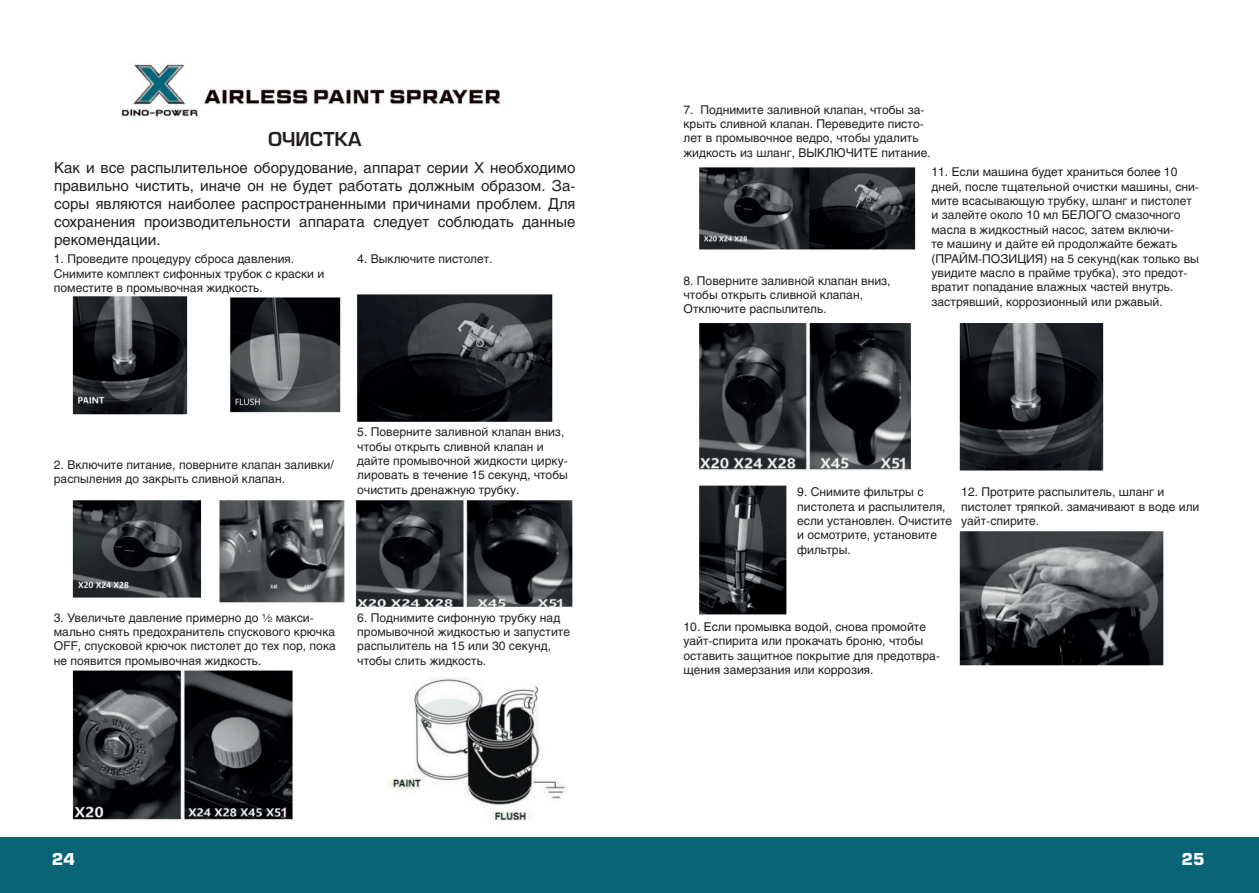
<style>
.page{position:relative;width:1259px;height:893px;background:#fff}
.page>*{position:absolute;margin:0;border:0;box-sizing:border-box;transform-origin:0 0}
.podzagol{font:700 21px "Eurostile";color:#231f20}
.t1{font:900 18px "Eurostile";color:#fff}
.body10{font:15px/18px "Helios C";color:#231f20;text-align:justify}
.Podp8{font:12px/14.4px "Helios C";color:#231f20}
.s1{font-family:"Eurostile"}
</style>
<div class="page">
<div style="left:0;top:838px;width:1259px;height:55px;background:#0a6478"></div>
<img style="left:121px;top:64px;width:380px;height:53px">
<img style="left:51px;top:294px;width:524px;height:544px">
<img style="left:699px;top:167px;width:465px;height:499px">
<p class="podzagol" style="left:268px;top:127px;width:95px">ОЧИСТКА</p>
<p class="body10" style="left:54px;top:159px;width:523px">Как и все распылительное оборудование, аппарат серии X необходимо правильно чистить, иначе он не будет работать должным образом. За&shy;соры являются наиболее распространенными причинами проблем. Для сохранения производительности аппарата следует соблюдать данные рекомендации.</p>
<p class="Podp8" style="left:54px;top:252px;width:272px">1. Проведите процедуру сброса давления.<br>Снимите комплект сифонных трубок с краски и поместите в промывочная жидкость.</p>
<p class="Podp8" style="left:357px;top:252px;width:137px">4. Выключите пистолет.</p>
<p class="Podp8" style="left:54px;top:457px;width:281px">2. Включите питание, поверните клапан заливки/ распыления до закрыть сливной клапан.</p>
<p class="Podp8" style="left:357px;top:425px;width:212px">5. Поверните заливной клапан вниз, чтобы открыть сливной клапан и дайте промывочной жидкости цирку&shy;лировать в течение 15 секунд, чтобы очистить дренажную трубку.</p>
<p class="Podp8" style="left:54px;top:610px;width:283px">3. Увеличьте давление примерно до <span class="s1">½</span> макси&shy;мально снять предохранитель спускового крючка OFF, спусковой крючок пистолет до тех пор, пока не появится промывочная жидкость.</p>
<p class="Podp8" style="left:357px;top:610px;width:214px">6. Поднимите сифонную трубку над промывочной жидкостью и запустите распылитель на 15 или 30 секунд, чтобы слить жидкость.</p>
<p class="Podp8" style="left:683px;top:102px;width:249px">7. Поднимите заливной клапан, чтобы за&shy;крыть сливной клапан. Переведите писто&shy;лет в промывочное ведро, чтобы удалить жидкость из шланг, ВЫКЛЮЧИТЕ питание.</p>
<p class="Podp8" style="left:683px;top:273px;width:209px">8. Поверните заливной клапан вниз, чтобы открыть сливной клапан,</p>
<p class="Podp8" style="left:683px;top:302px;width:145px">Отключите распылитель.</p>
<p class="Podp8" style="left:931px;top:165px;width:269px">11. Если машина будет храниться более 10 дней, после тщательной очистки машины, сни&shy;мите всасывающую трубку, шланг и пистолет и залейте около 10 мл БЕЛОГО смазочного масла в жидкостный насос, затем включи-<br>те машину и дайте ей продолжайте бежать (ПРАЙМ-ПОЗИЦИЯ) на 5 секунд(как только вы увидите масло в прайме трубка), это предот&shy;вратит попадание влажных частей внутрь. застрявший, коррозионный или ржавый.</p>
<p class="Podp8" style="left:797px;top:485px;width:156px">9. Снимите фильтры с пистолета и распылителя, если установлен. Очистите и осмотрите, установите фильтры.</p>
<p class="Podp8" style="left:961px;top:485px;width:240px">12. Протрите распылитель, шланг и пистолет тряпкой. замачивают в воде или уайт-спирите.</p>
<p class="Podp8" style="left:683px;top:619px;width:258px">10. Если промывка водой, снова промойте уайт-спирита или прокачать броню, чтобы оставить защитное покрытие для предотвра&shy;щения замерзания или коррозия.</p>
<h2 class="t1" style="left:52px;top:849px;width:25px">24</h2>
<h2 class="t1" style="left:1181px;top:849px;width:25px">25</h2>
</div>
